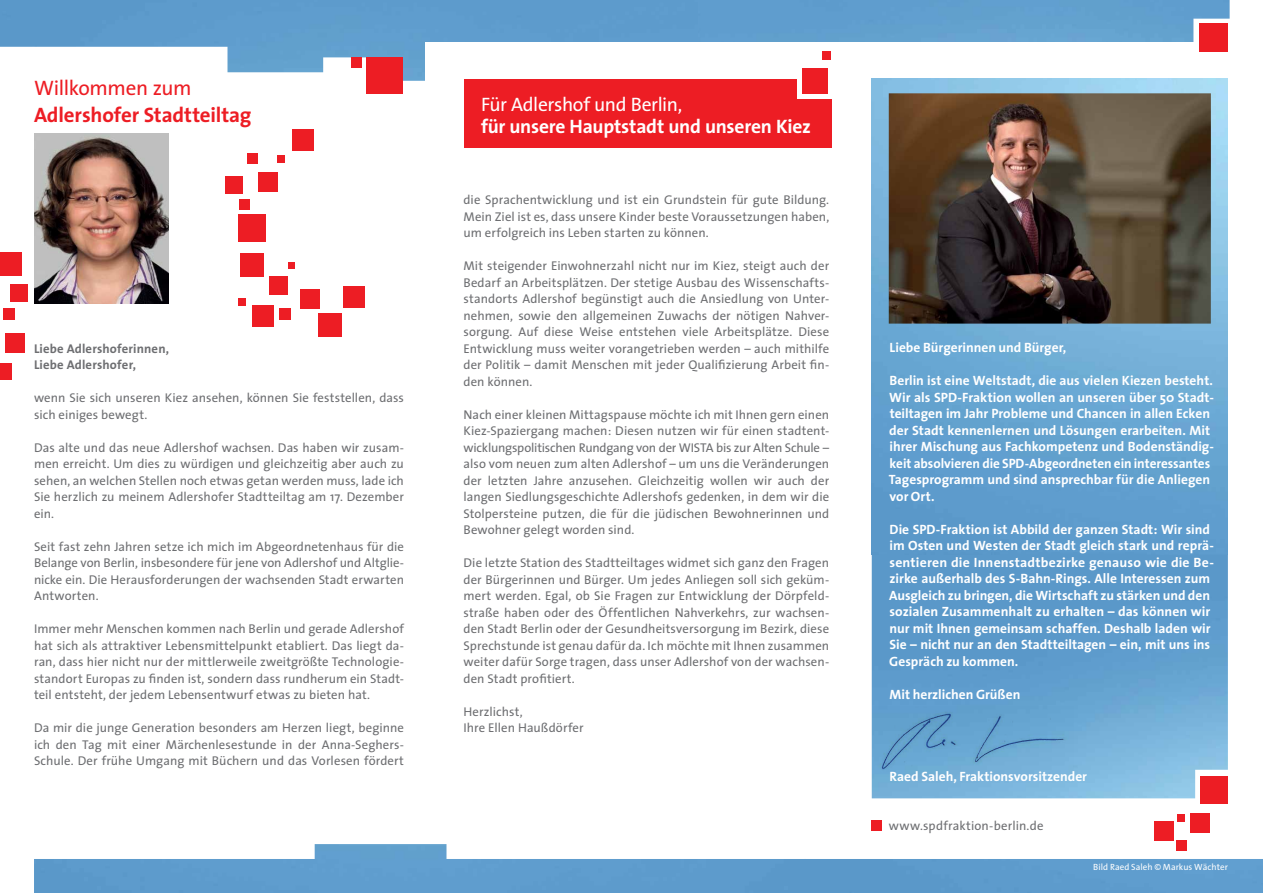
<style>
.page{position:relative;width:1263px;height:893px;background:#fff}
.page>*{position:absolute;margin:0;border:0;box-sizing:border-box;transform-origin:0 0}
.t1{font:700 21px "The Sans";letter-spacing:-.005em;color:#ed1d24}
.t2{font:21px "The Sans";letter-spacing:-.02em;color:#ed1d24}
.t3{font:700 19.5px "The Sans";letter-spacing:-.01em;color:#fff}
.t4{font:19.5px "The Sans";letter-spacing:-.02em;color:#fff}
.t5{font:700 13.5px/16.5px "The Sans";color:#fff}
.t6{font:12.75px/16.5px "The Sans";letter-spacing:.005em;color:#6d6e71;text-align:justify}
.t7{font:700 12.75px/16.5px "The Sans";letter-spacing:.01em;color:#6d6e71}
.t8{font:9px "The Sans";letter-spacing:.005em;color:#fff}
</style>
<div class="page">
<img style="left:0;top:0;width:698px;height:81px">
<div style="left:698px;top:0;width:531px;height:42px;background:#619fce"></div>
<div style="left:425px;top:42px;width:772px;height:138px;background:#fff"></div>
<img style="left:34px;top:844px;width:770px;height:49px">
<div style="left:804px;top:859px;width:459px;height:34px;background:#5d9bcc"></div>
<div style="left:1200px;top:776px;width:28px;height:27px;background:#ed1d24"></div>
<div style="left:1190px;top:813px;width:19px;height:20px;background:#ed1d24"></div>
<div style="left:1177px;top:814px;width:8px;height:8px;background:#ed1d24"></div>
<div style="left:1154px;top:821px;width:19px;height:19px;background:#ed1d24"></div>
<div style="left:1176px;top:841px;width:10px;height:10px;background:#ed1d24"></div>
<div style="left:872px;top:821px;width:10px;height:10px;background:#ed1d24"></div>
<img style="left:872px;top:555px;width:356px;height:243px">
<img style="left:872px;top:79px;width:356px;height:476px">
<img style="left:889px;top:93px;width:322px;height:231px">
<img style="left:874px;top:707px;width:200px;height:70px">
<div style="left:1199px;top:23px;width:29px;height:29px;background:#ed1d24"></div>
<div style="left:367px;top:58px;width:36px;height:36px;background:#ed1d24"></div>
<div style="left:5px;top:334px;width:19px;height:19px;background:#ed1d24"></div>
<div style="left:10px;top:285px;width:17px;height:17px;background:#ed1d24"></div>
<div style="left:4px;top:309px;width:11px;height:11px;background:#ed1d24"></div>
<div style="left:0;top:364px;width:12px;height:16px;background:#ed1d24"></div>
<div style="left:0;top:252px;width:21px;height:23px;background:#ed1d24"></div>
<div style="left:352px;top:58px;width:10px;height:10px;background:#ed1d24"></div>
<div style="left:343px;top:286px;width:22px;height:22px;background:#ed1d24"></div>
<div style="left:301px;top:289px;width:19px;height:20px;background:#ed1d24"></div>
<div style="left:269px;top:276px;width:18px;height:19px;background:#ed1d24"></div>
<div style="left:318px;top:313px;width:23px;height:23px;background:#ed1d24"></div>
<div style="left:253px;top:305px;width:21px;height:22px;background:#ed1d24"></div>
<div style="left:280px;top:308px;width:11px;height:11px;background:#ed1d24"></div>
<div style="left:238px;top:298px;width:8px;height:8px;background:#ed1d24"></div>
<div style="left:277px;top:155px;width:8px;height:8px;background:#ed1d24"></div>
<div style="left:241px;top:253px;width:23px;height:24px;background:#ed1d24"></div>
<div style="left:238px;top:214px;width:28px;height:28px;background:#ed1d24"></div>
<div style="left:226px;top:176px;width:17px;height:18px;background:#ed1d24"></div>
<div style="left:239px;top:199px;width:10px;height:11px;background:#ed1d24"></div>
<div style="left:258px;top:172px;width:19px;height:19px;background:#ed1d24"></div>
<div style="left:288px;top:262px;width:7px;height:7px;background:#ed1d24"></div>
<div style="left:292px;top:129px;width:21px;height:22px;background:#ed1d24"></div>
<div style="left:248px;top:154px;width:10px;height:10px;background:#ed1d24"></div>
<img style="left:34px;top:134px;width:135px;height:169px">
<div style="left:822px;top:51px;width:9px;height:8px;background:#ed1d24"></div>
<div style="left:464px;top:80px;width:368px;height:68px;background:#ed1d24"></div>
<div style="left:797px;top:73px;width:36px;height:26px;background:#fff"></div>
<div style="left:803px;top:68px;width:25px;height:25px;background:#ed1d24"></div>
<h1 class="t2" style="left:34px;top:71px;width:159px">Willkommen zum</h1>
<h1 class="t1" style="left:34px;top:98px;width:219px">Adlershofer Stadtteiltag</h1>
<p class="t7" style="left:34px;top:340px;width:137px">Liebe Adlershoferinnen,<br>Liebe Adlershofer,</p>
<p class="t6" style="left:34px;top:389px;width:371px">wenn Sie sich unseren Kiez ansehen, können Sie feststellen, dass sich einiges bewegt.</p>
<p class="t6" style="left:34px;top:439px;width:371px">Das alte und das neue Adlershof wachsen. Das haben wir zusam&shy;men erreicht. Um dies zu würdigen und gleichzeitig aber auch zu sehen, an welchen Stellen noch etwas getan werden muss, lade ich Sie herzlich zu meinem Adlershofer Stadtteiltag am 17. Dezember ein.</p>
<p class="t6" style="left:34px;top:538px;width:371px">Seit fast zehn Jahren setze ich mich im Abgeordnetenhaus für die Belange von Berlin, insbesondere für jene von Adlershof und Altglie&shy;nicke ein. Die Herausforderungen der wachsenden Stadt erwarten Antworten.</p>
<p class="t6" style="left:34px;top:620px;width:371px">Immer mehr Menschen kommen nach Berlin und gerade Adlershof hat sich als attraktiver Lebensmittelpunkt etabliert. Das liegt da&shy;ran, dass hier nicht nur der mittlerweile zweitgrößte Technologie&shy;standort Europas zu finden ist, sondern dass rundherum ein Stadt&shy;teil entsteht, der jedem Lebensentwurf etwas zu bieten hat.</p>
<p class="t6" style="left:34px;top:719px;width:371px">Da mir die junge Generation besonders am Herzen liegt, beginne ich den Tag mit einer Märchenlesestunde in der Anna-Seghers-Schule. Der frühe Umgang mit Büchern und das Vorlesen fördert</p>
<h2 class="t4" style="left:481px;top:88px;width:203px">Für Adlershof und Berlin,</h2>
<h2 class="t3" style="left:481px;top:110px;width:331px">für unsere Hauptstadt und unseren Kiez</h2>
<p class="t6" style="left:463px;top:191px;width:367px">die Sprachentwicklung und ist ein Grundstein für gute Bildung.<br>Mein Ziel ist es, dass unsere Kinder beste Voraussetzungen haben, um erfolgreich ins Leben starten zu können.</p>
<p class="t6" style="left:463px;top:257px;width:367px">Mit steigender Einwohnerzahl nicht nur im Kiez, steigt auch der Bedarf an Arbeitsplätzen. Der stetige Ausbau des Wissenschafts&shy;standorts Adlershof begünstigt auch die Ansiedlung von Unter&shy;nehmen, sowie den allgemeinen Zuwachs der nötigen Nahver&shy;sorgung. Auf diese Weise entstehen viele Arbeitsplätze. Diese Entwicklung muss weiter vorangetrieben werden – auch mithilfe der Politik – damit Menschen mit jeder Qualifizierung Arbeit fin&shy;den können.</p>
<p class="t6" style="left:463px;top:406px;width:367px">Nach einer kleinen Mittagspause möchte ich mit Ihnen gern einen Kiez-Spaziergang machen: Diesen nutzen wir für einen stadtent&shy;wicklungspolitischen Rundgang von der WISTA bis zur Alten Schule – also vom neuen zum alten Adlershof – um uns die Veränderungen der letzten Jahre anzusehen. Gleichzeitig wollen wir auch der langen Siedlungsgeschichte Adlershofs gedenken, in dem wir die Stolpersteine putzen, die für die jüdischen Bewohnerinnen und Bewohner gelegt worden sind.</p>
<p class="t6" style="left:463px;top:554px;width:367px">Die letzte Station des Stadtteiltages widmet sich ganz den Fragen der Bürgerinnen und Bürger. Um jedes Anliegen soll sich geküm&shy;mert werden. Egal, ob Sie Fragen zur Entwicklung der Dörpfeld&shy;straße haben oder des Öffentlichen Nahverkehrs, zur wachsen&shy;den Stadt Berlin oder der Gesundheitsversorgung im Bezirk, diese Sprechstunde ist genau dafür da. Ich möchte mit Ihnen zusammen weiter dafür Sorge tragen, dass unser Adlershof von der wachsen&shy;den Stadt profitiert.</p>
<p class="t6" style="left:463px;top:703px;width:122px">Herzlichst,<br>Ihre Ellen Haußdörfer</p>
<p class="t5" style="left:890px;top:339px;width:178px">Liebe Bürgerinnen und Bürger,</p>
<p class="t5" style="left:889px;top:372px;width:326px">Berlin ist eine Weltstadt, die aus vielen Kiezen besteht.<br>Wir als SPD-Fraktion wollen an unseren über 50 Stadt&shy;teiltagen im Jahr Probleme und Chancen in allen Ecken der Stadt kennenlernen und Lösungen erarbeiten. Mit ihrer Mischung aus Fachkompetenz und Bodenständig&shy;keit absolvieren die SPD-Abgeordneten ein interessantes Tagesprogramm und sind ansprechbar für die Anliegen vor Ort.</p>
<p class="t5" style="left:889px;top:521px;width:326px">Die SPD-Fraktion ist Abbild der ganzen Stadt: Wir sind im Osten und Westen der Stadt gleich stark und reprä&shy;sentieren die Innenstadtbezirke genauso wie die Be&shy;zirke außerhalb des S-Bahn-Rings. Alle Interessen zum Ausgleich zu bringen, die Wirtschaft zu stärken und den sozialen Zusammenhalt zu erhalten – das können wir nur mit Ihnen gemeinsam schaffen. Deshalb laden wir Sie – nicht nur an den Stadtteiltagen – ein, mit uns ins Gespräch zu kommen.</p>
<p class="t5" style="left:889px;top:686px;width:132px">Mit herzlichen Grüßen</p>
<p class="t5" style="left:890px;top:768px;width:199px">Raed Saleh, Fraktionsvorsitzender</p>
<p class="t6" style="left:889px;top:817px;width:156px">www.spdfraktion-berlin.de</p>
<p class="t8" style="left:1093px;top:860px;width:136px">Bild Raed Saleh © Markus Wächter</p>
</div>
